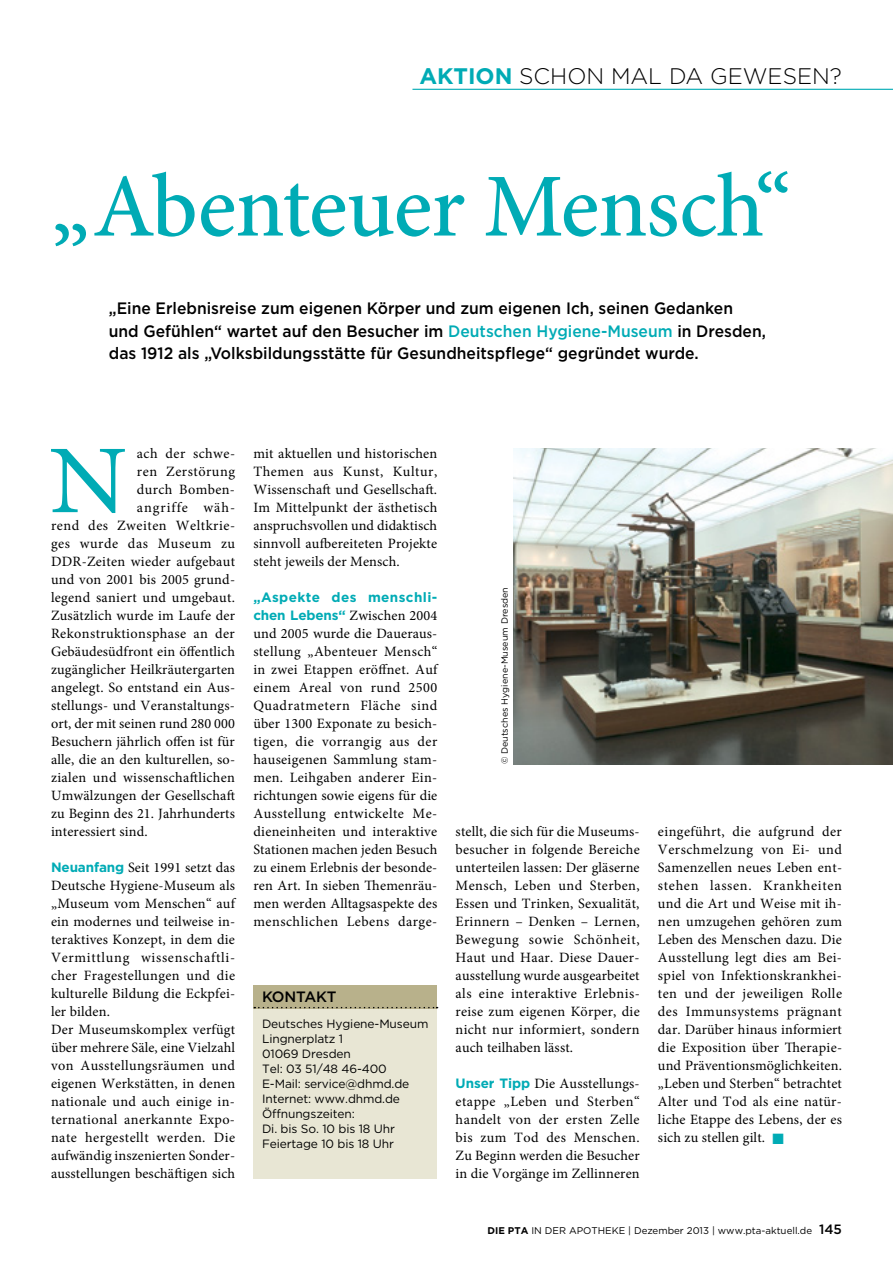
<style>
.page{position:relative;width:893px;height:1263px;background:#fff}
.page>*{position:absolute;margin:0;border:0;box-sizing:border-box;transform-origin:0 0}
.t1{font:97.2px "Minion Pro";color:#00abb5;scale:1.09 1}
.t2{font:500 90px "Minion Pro";letter-spacing:-.01em;color:#00abb5}
.t3{font:300 22.5px "Gotham";color:#000}
.t4{font:500 16.5px/22.5px "Gotham";color:#000;scale:.95 1}
.t5{font:500 15px "Gotham";letter-spacing:-.015em;color:#000}
.t6{font:14.25px/18px "Minion Pro";letter-spacing:.015em;color:#000;text-align:justify}
.t7{font:14.25px "Minion Pro";letter-spacing:.035em;color:#000}
.t8{font:14.25px "Minion Pro";letter-spacing:.04em;color:#000}
.t9{font:14.25px "Minion Pro";letter-spacing:.07em;color:#000}
.t10{font:700 13.5px "Gotham";letter-spacing:.03em;color:#00abb5}
.t11{font:12px/15px "Gotham";letter-spacing:-.01em;color:#000}
.t12{font:9.75px "Gotham";color:#000}
.t13{font:9px "Gotham";color:#000}
.s1{font-weight:700;color:#00abb5}
.s2{color:#00abb5}
.s3{font-family:"Gotham";font-weight:700;font-size:13.5px;color:#00abb5}
.s4{font-weight:700}
.s5{font-weight:500;font-size:13.5px}
</style>
<div class="page">
<img style="left:513px;top:448px;width:380px;height:316px">
<hr style="left:412px;top:89px;width:481px;height:1px;background:#00abb5">
<div style="left:254px;top:986px;width:183px;height:192px;background:#e8e6d4"></div>
<div style="left:254px;top:985px;width:183px;height:23px;background:#b8b18b"></div>
<svg style="left:254px;top:1007px;width:184px;height:1px"></svg>
<h3 class="t3" style="left:419px;top:62px;width:424px"><span class="s1">AKTION</span> SCHON MAL DA GEWESEN?</h3>
<h2 class="t2" style="left:51px;top:146px;width:742px">„Abenteuer Mensch“</h2>
<p class="t4" style="left:109px;top:297px;width:693px">„Eine Erlebnisreise zum eigenen Körper und zum eigenen Ich, seinen Gedanken und Gefühlen“ wartet auf den Besucher im <span class="s2">Deutschen Hygiene-Museum</span> in Dresden, das 1912 als „Volksbildungsstätte für Gesundheitspflege“ gegründet wurde.</p>
<h1 class="t1" style="left:49px;top:416px;width:74px">N</h1>
<p class="t6" style="left:137px;top:445px;width:100px">ach der schwe-</p>
<p class="t7" style="left:137px;top:462px;width:100px">ren Zerstörung</p>
<p class="t6" style="left:137px;top:481px;width:100px">durch Bomben-</p>
<p class="t9" style="left:137px;top:498px;width:100px">angriffe wäh-</p>
<p class="t7" style="left:51px;top:516px;width:186px">rend des Zweiten Weltkrie-</p>
<p class="t8" style="left:51px;top:534px;width:186px">ges wurde das Museum zu</p>
<p class="t6" style="left:51px;top:553px;width:186px">DDR-Zeiten wieder aufgebaut</p>
<p class="t6" style="left:51px;top:571px;width:186px">und von 2001 bis 2005 grund-</p>
<p class="t6" style="left:51px;top:589px;width:185px">legend saniert und umgebaut.</p>
<p class="t6" style="left:51px;top:607px;width:185px">Zusätzlich wurde im Laufe der</p>
<p class="t6" style="left:51px;top:625px;width:185px">Rekonstruktionsphase an der</p>
<p class="t6" style="left:51px;top:643px;width:185px">Gebäudesüdfront ein öffentlich</p>
<p class="t6" style="left:51px;top:661px;width:186px">zugänglicher Heilkräutergarten</p>
<p class="t6" style="left:51px;top:679px;width:186px">angelegt. So entstand ein Aus-</p>
<p class="t6" style="left:51px;top:697px;width:186px">stellungs- und Veranstaltungs-</p>
<p class="t6" style="left:51px;top:715px;width:185px">ort, der mit seinen rund 280 000</p>
<p class="t6" style="left:51px;top:733px;width:185px">Besuchern jährlich offen ist für</p>
<p class="t6" style="left:51px;top:751px;width:186px">alle, die an den kulturellen, so-</p>
<p class="t6" style="left:51px;top:769px;width:186px">zialen und wissenschaftlichen</p>
<p class="t6" style="left:51px;top:787px;width:185px">Umwälzungen der Gesellschaft</p>
<p class="t6" style="left:51px;top:805px;width:186px">zu Beginn des 21. Jahrhunderts</p>
<p class="t6" style="left:51px;top:823px;width:98px">interessiert sind.</p>
<p class="t6" style="left:51px;top:859px;width:186px;text-align:left"><span class="s3">Neuanfang</span> Seit 1991 setzt das<br>Deutsche Hygiene-Museum als „Museum vom Menschen“ auf ein modernes und teilweise in&shy;teraktives Konzept, in dem die<br>Vermittlung wissenschaftli&shy;cher Fragestellungen und die kulturelle Bildung die Eckpfei&shy;ler bilden.<br>Der Museumskomplex verfügt über mehrere Säle, eine Vielzahl von Ausstellungsräumen und eigenen Werkstätten, in denen nationale und auch einige in&shy;ternational anerkannte Expo&shy;nate hergestellt werden. Die aufwändig inszenierten Sonder&shy;ausstellungen beschäftigen sich</p>
<p class="t6" style="left:253px;top:445px;width:186px">mit aktuellen und historischen Themen aus Kunst, Kultur, Wissenschaft und Gesellschaft.<br>Im Mittelpunkt der ästhetisch anspruchsvollen und didaktisch sinnvoll aufbereiteten Projekte steht jeweils der Mensch.</p>
<p class="t10" style="left:253px;top:588px;width:186px">„Aspekte des menschli-</p>
<p class="t6" style="left:253px;top:607px;width:186px"><span class="s3">chen Lebens“</span> Zwischen 2004 und 2005 wurde die Daueraus&shy;stellung „Abenteuer Mensch“ in zwei Etappen eröffnet. Auf einem Areal von rund 2500<br>Quadratmetern Fläche sind über 1300 Exponate zu besich&shy;tigen, die vorrangig aus der hauseigenen Sammlung stam&shy;men. Leihgaben anderer Ein&shy;richtungen sowie eigens für die Ausstellung entwickelte Me&shy;dieneinheiten und interaktive Stationen machen jeden Besuch zu einem Erlebnis der besonde&shy;ren Art. In sieben Themenräu&shy;men werden Alltagsaspekte des menschlichen Lebens darge-</p>
<p class="t5" style="left:262px;top:986px;width:76px">KONTAKT</p>
<p class="t11" style="left:262px;top:1016px;width:168px">Deutsches Hygiene-Museum<br>Lingnerplatz 1<br>01069 Dresden<br>Tel: 03 51/48 46-400<br>E-Mail: service@dhmd.de<br>Internet: www.dhmd.de<br>Öffnungszeiten:<br>Di. bis So. 10 bis 18 Uhr<br>Feiertage 10 bis 18 Uhr</p>
<p class="t13" style="left:499px;top:764px;width:179px;rotate:-90deg">© Deutsches Hygiene-Museum Dresden</p>
<p class="t6" style="left:456px;top:823px;width:186px">stellt, die sich für die Museums&shy;besucher in folgende Bereiche unterteilen lassen: Der gläserne Mensch, Leben und Sterben, Essen und Trinken, Sexualität, Erinnern – Denken – Lernen, Bewegung sowie Schönheit, Haut und Haar. Diese Dauer&shy;ausstellung wurde ausgearbeitet als eine interaktive Erlebnis&shy;reise zum eigenen Körper, die nicht nur informiert, sondern auch teilhaben lässt.</p>
<p class="t6" style="left:456px;top:1075px;width:186px"><span class="s3">Unser Tipp</span> Die Ausstellungs&shy;etappe „Leben und Sterben“ handelt von der ersten Zelle bis zum Tod des Menschen.<br>Zu Beginn werden die Besucher in die Vorgänge im Zellinneren</p>
<p class="t6" style="left:658px;top:823px;width:186px">eingeführt, die aufgrund der Verschmelzung von Ei- und Samenzellen neues Leben ent&shy;stehen lassen. Krankheiten und die Art und Weise mit ih&shy;nen umzugehen gehören zum Leben des Menschen dazu. Die Ausstellung legt dies am Bei&shy;spiel von Infektionskrankhei&shy;ten und der jeweiligen Rolle des Immunsystems prägnant dar. Darüber hinaus informiert die Exposition über Therapie&shy;und Präventionsmöglichkeiten. „Leben und Sterben“ betrachtet Alter und Tod als eine natür&shy;liche Etappe des Lebens, der es sich zu stellen gilt. <span class="s2">■</span></p>
<p class="t12" style="left:488px;top:1224px;width:356px"><span class="s4">DIE PTA</span> IN DER APOTHEKE | Dezember 2013 | www.pta-aktuell.de <span class="s5">145</span></p>
</div>
